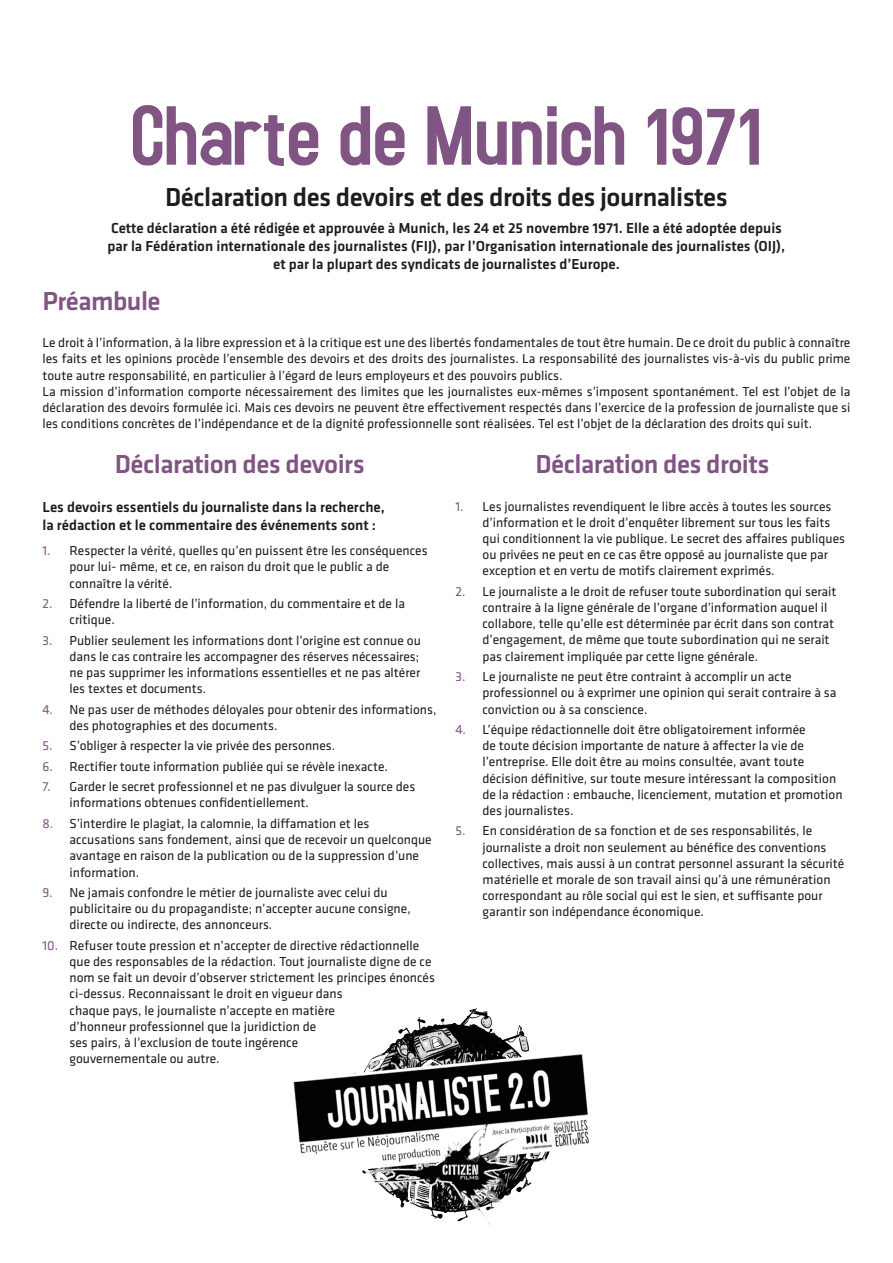
<style>
.page{position:relative;width:893px;height:1263px;background:#fff}
.page>*{position:absolute;margin:0;border:0;box-sizing:border-box;transform-origin:0 0}
.t1{font:500 27px "Klavika";letter-spacing:-.02em;color:#805483}
.t2{font:500 27px "Klavika";letter-spacing:-.02em;color:#1d1d1b}
.t3{font:500 15px/18px "Klavika";color:#1d1d1b;text-align:center}
.t4{font:13.5px/16.2px "Klavika";color:#1d1d1b}
.s1{color:#805483}
</style>
<div class="page">
<svg style="left:133px;top:105px;width:626px;height:61px"></svg>
<img style="left:293px;top:1008px;width:296px;height:217px">
<h1 class="t2" style="left:165px;top:179px;width:564px">Déclaration des devoirs et des droits des journalistes</h1>
<p class="t3" style="left:108px;top:218px;width:679px">Cette déclaration a été rédigée et approuvée à Munich, les 24 et 25 novembre 1971. Elle a été adoptée depuis par la Fédération internationale des journalistes (FIJ), par l’Organisation internationale des journalistes (OIJ), et par la plupart des syndicats de journalistes d’Europe.</p>
<h1 class="t1" style="left:43px;top:282px;width:119px">Préambule</h1>
<p class="t4" style="left:43px;top:334px;width:809px">Le droit à l’information, à la libre expression et à la critique est une des libertés fondamentales de tout être humain. De ce droit du public à connaître les faits et les opinions procède l’ensemble des devoirs et des droits des journalistes. La responsabilité des journalistes vis-à-vis du public prime toute autre responsabilité, en particulier à l’égard de leurs employeurs et des pouvoirs publics.<br>La mission d’information comporte nécessairement des limites que les journalistes eux-mêmes s’imposent spontanément. Tel est l’objet de la déclaration des devoirs formulée ici. Mais ces devoirs ne peuvent être effectivement respectés dans l’exercice de la profession de journaliste que si les conditions concrètes de l’indépendance et de la dignité professionnelle sont réalisées. Tel est l’objet de la déclaration des droits qui suit.</p>
<h1 class="t1" style="left:115px;top:446px;width:251px">Déclaration des devoirs</h1>
<p class="t3" style="left:43px;top:498px;width:344px;text-align:left">Les devoirs essentiels du journaliste dans la recherche, la rédaction et le commentaire des événements sont :</p>
<p class="t4" style="left:70px;top:542px;width:360px;text-indent:-27px"><span class="s1">1.</span> Respecter la vérité, quelles qu’en puissent être les conséquences pour lui- même, et ce, en raison du droit que le public a de connaître la vérité.</p>
<p class="t4" style="left:70px;top:595px;width:337px;text-indent:-27px"><span class="s1">2.</span> Défendre la liberté de l’information, du commentaire et de la critique.</p>
<p class="t4" style="left:70px;top:632px;width:353px;text-align:justify;text-indent:-27px"><span class="s1">3.</span> Publier seulement les informations dont l’origine est connue ou dans le cas contraire les accompagner des réserves nécessaires; ne pas supprimer les informations essentielles et ne pas altérer les textes et documents.</p>
<p class="t4" style="left:70px;top:701px;width:368px;text-indent:-27px"><span class="s1">4.</span> Ne pas user de méthodes déloyales pour obtenir des informations, des photographies et des documents.</p>
<p class="t4" style="left:43px;top:737px;width:294px"><span class="s1">5.</span> S’obliger à respecter la vie privée des personnes.</p>
<p class="t4" style="left:43px;top:758px;width:347px"><span class="s1">6.</span> Rectifier toute information publiée qui se révèle inexacte.</p>
<p class="t4" style="left:70px;top:778px;width:347px;text-indent:-27px"><span class="s1">7.</span> Garder le secret professionnel et ne pas divulguer la source des informations obtenues confidentiellement.</p>
<p class="t4" style="left:70px;top:815px;width:364px;text-indent:-27px"><span class="s1">8.</span> S’interdire le plagiat, la calomnie, la diffamation et les accusations sans fondement, ainsi que de recevoir un quelconque avantage en raison de la publication ou de la suppression d’une information.</p>
<p class="t4" style="left:70px;top:884px;width:343px;text-indent:-27px"><span class="s1">9.</span> Ne jamais confondre le métier de journaliste avec celui du publicitaire ou du propagandiste; n’accepter aucune consigne, directe ou indirecte, des annonceurs.</p>
<p class="t4" style="left:70px;top:937px;width:367px;text-indent:-27px"><span class="s1">10.</span> Refuser toute pression et n’accepter de directive rédactionnelle que des responsables de la rédaction. Tout journaliste digne de ce nom se fait un devoir d’observer strictement les principes énoncés ci-dessus. Reconnaissant le droit en vigueur dans<br>chaque pays, le journaliste n’accepte en matière<br>d’honneur professionnel que la juridiction de<br>ses pairs, à l’exclusion de toute ingérence<br>gouvernementale ou autre.</p>
<h1 class="t1" style="left:535px;top:446px;width:236px">Déclaration des droits</h1>
<p class="t4" style="left:482px;top:498px;width:364px;text-indent:-27px"><span class="s1">1.</span> Les journalistes revendiquent le libre accès à toutes les sources d’information et le droit d’enquêter librement sur tous les faits qui conditionnent la vie publique. Le secret des affaires publiques ou privées ne peut en ce cas être opposé au journaliste que par exception et en vertu de motifs clairement exprimés.</p>
<p class="t4" style="left:482px;top:583px;width:356px;text-indent:-27px"><span class="s1">2.</span> Le journaliste a le droit de refuser toute subordination qui serait contraire à la ligne générale de l’organe d’information auquel il collabore, telle qu’elle est déterminée par écrit dans son contrat d’engagement, de même que toute subordination qui ne serait pas clairement impliquée par cette ligne générale.</p>
<p class="t4" style="left:482px;top:668px;width:355px;text-indent:-27px"><span class="s1">3.</span> Le journaliste ne peut être contraint à accomplir un acte professionnel ou à exprimer une opinion qui serait contraire à sa conviction ou à sa conscience.</p>
<p class="t4" style="left:482px;top:721px;width:362px;text-indent:-27px"><span class="s1">4.</span> L’équipe rédactionnelle doit être obligatoirement informée<br>de toute décision importante de nature à affecter la vie de l’entreprise. Elle doit être au moins consultée, avant toute décision définitive, sur toute mesure intéressant la composition de la rédaction : embauche, licenciement, mutation et promotion des journalistes.</p>
<p class="t4" style="left:482px;top:822px;width:363px;text-indent:-27px"><span class="s1">5.</span> En considération de sa fonction et de ses responsabilités, le journaliste a droit non seulement au bénéfice des conventions collectives, mais aussi à un contrat personnel assurant la sécurité matérielle et morale de son travail ainsi qu’à une rémunération correspondant au rôle social qui est le sien, et suffisante pour garantir son indépendance économique.</p>
</div>
